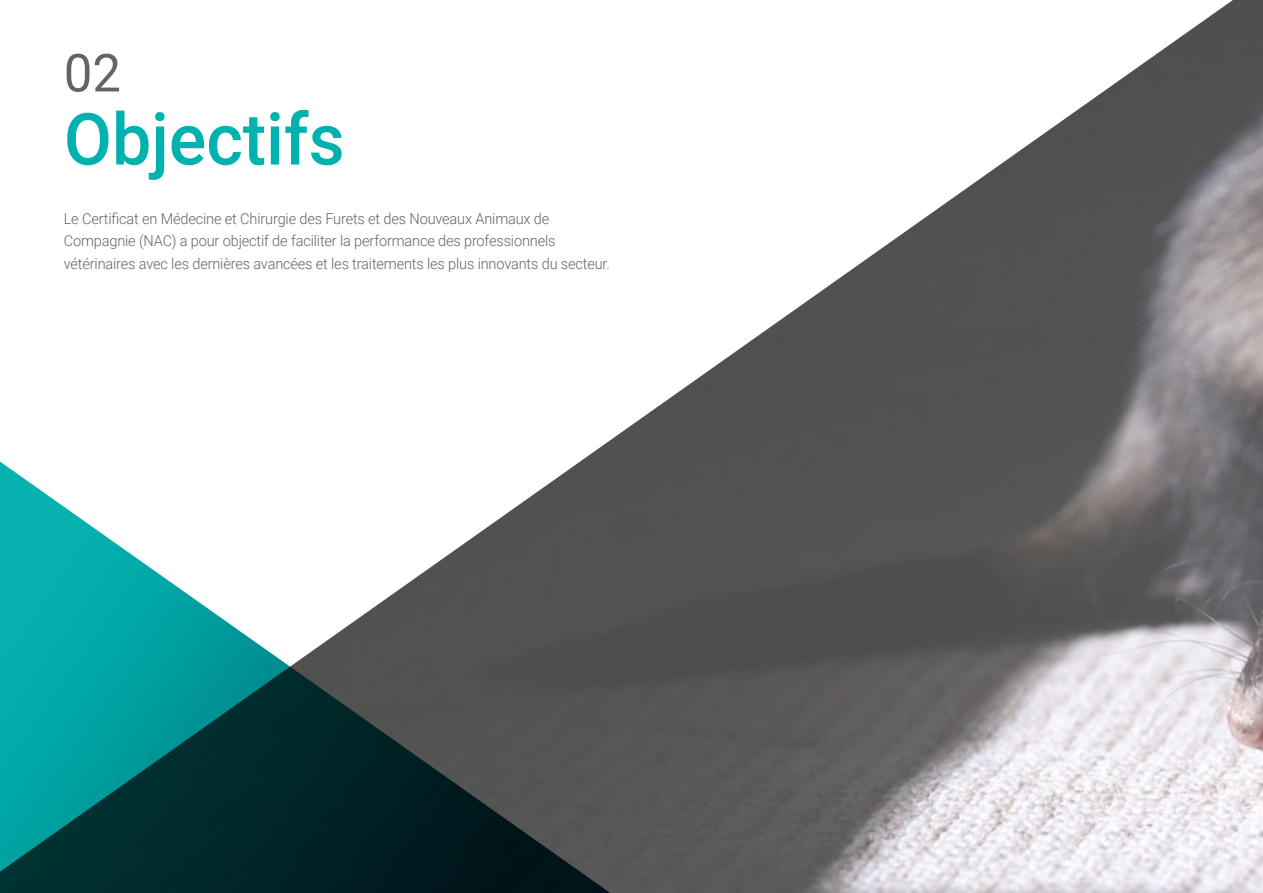
<style>
.page{position:relative;width:1263px;height:893px;background:#fff}
.page>*{position:absolute;margin:0;border:0;box-sizing:border-box;transform-origin:0 0}
.t1{font:500 72px "Roboto";color:#00b2af}
.t2{font:52.5px "Roboto";color:#61646a}
.t3{font:300 15px/22.5px "Roboto";letter-spacing:-.01em;color:#61646a}
</style>
<div class="page">
<img style="left:602px;top:0;width:661px;height:893px">
<svg style="left:0;top:446px;width:640px;height:447px"></svg>
<h2 class="t2" style="left:64px;top:36px;width:59px">02</h2>
<h1 class="t1" style="left:64px;top:89px;width:282px">Objectifs</h1>
<p class="t3" style="left:64px;top:207px;width:548px">Le Certificat en Médecine et Chirurgie des Furets et des Nouveaux Animaux de<br>Compagnie (NAC) a pour objectif de faciliter la performance des professionnels vétérinaires avec les dernières avancées et les traitements les plus innovants du secteur.</p>
</div>
